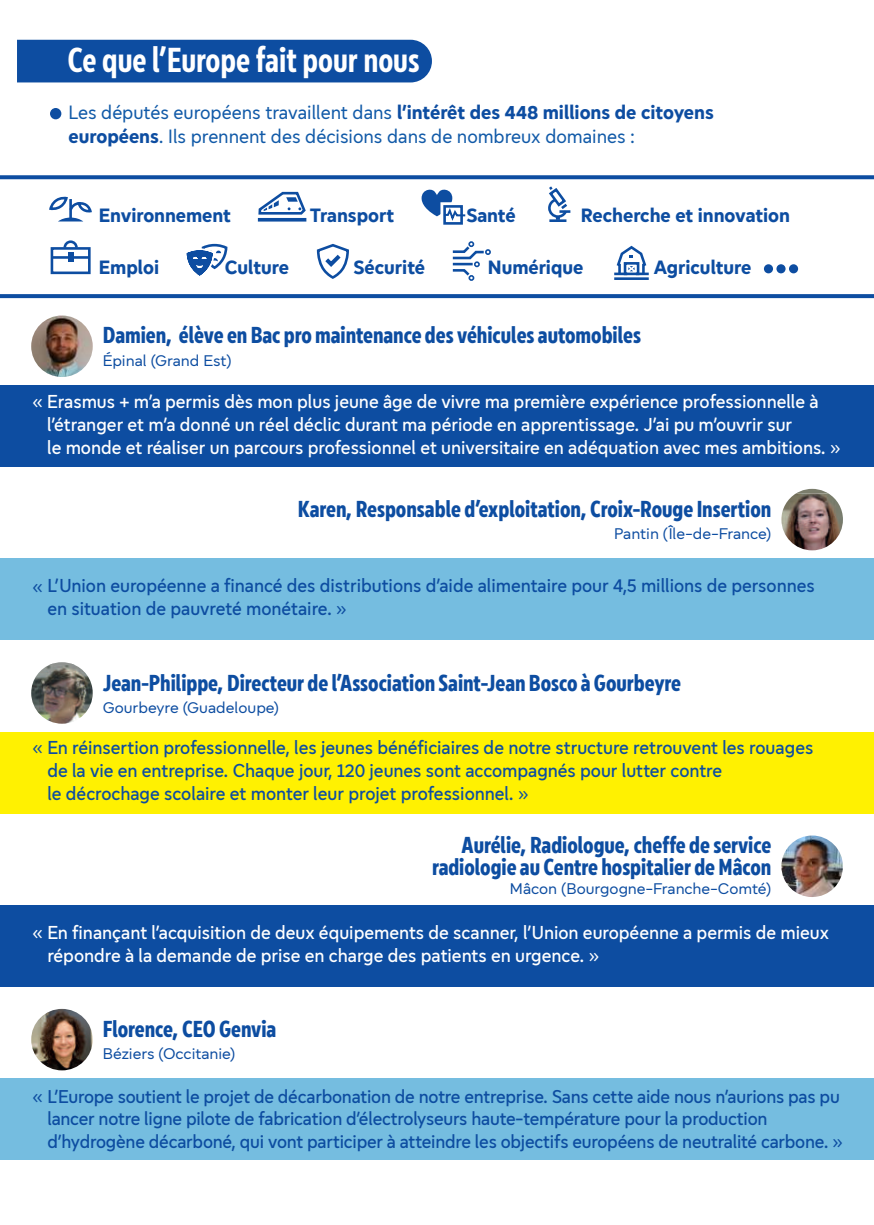
<style>
.page{position:relative;width:874px;height:1225px;background:#fff}
.page>*{position:absolute;margin:0;border:0;box-sizing:border-box;transform-origin:0 0}
.t1{font:700 36px "Europea Narrow";color:#fff}
.t2{font:800 24px/22px "Europea Narrow";color:#0d4da1;text-align:right}
.t3{font:20px/24px "Europea Eco";color:#115aa8}
.t4{font:700 20px "Europea Eco";color:#0d4da1}
.t5{font:500 19px/22.8px "Europea Eco";color:#fff}
.t6{font:500 19px/22.8px "Europea Eco";color:#0d4da1}
.t7{font:500 18.8px/22.6px "Europea Eco";letter-spacing:-.01em;color:#0d4da1}
.t8{font:16px "Europea";color:#0d4da1}
.s1{font-weight:700;color:#0d4da1}
.s2{font-size:19px}
</style>
<div class="page">
<div style="left:0;top:1078px;width:873px;height:82px;background:#75bde0"></div>
<img style="left:31px;top:1009px;width:62px;height:61px;border-radius:31px">
<div style="left:0;top:732px;width:873px;height:81px;background:#fff101"></div>
<img style="left:31px;top:665px;width:62px;height:58px">
<hr style="left:44px;top:662px;width:36px;height:3px;background:#8f928f">
<div style="left:0;top:905px;width:873px;height:81px;background:#0d4da1"></div>
<img style="left:781px;top:835px;width:61px;height:62px;border-radius:31px">
<div style="left:0;top:558px;width:873px;height:82px;background:#75bde0"></div>
<img style="left:781px;top:493px;width:61px;height:57px">
<svg style="left:797px;top:489px;width:31px;height:4px"></svg>
<div style="left:0;top:385px;width:873px;height:82px;background:#0d4da1"></div>
<img style="left:31px;top:315px;width:62px;height:62px;border-radius:31px">
<svg style="left:0;top:175px;width:873px;height:4px;background:#1c58a7"></svg>
<svg style="left:0;top:294px;width:873px;height:4px;background:#1352a3"></svg>
<svg style="left:49px;top:196px;width:43px;height:25px"></svg>
<svg style="left:440px;top:202px;width:25px;height:25px"></svg>
<svg style="left:421px;top:189px;width:45px;height:35px"></svg>
<div style="left:51px;top:247px;width:40px;height:27px;border:3px solid #0d4da1"></div>
<div style="left:68px;top:253px;width:5px;height:9px;background:#0d4da1"></div>
<hr style="left:52px;top:256px;width:37px;height:3px;background:#0d4da1">
<svg style="left:62px;top:240px;width:17px;height:10px"></svg>
<svg style="left:316px;top:243px;width:33px;height:36px"></svg>
<svg style="left:186px;top:243px;width:42px;height:33px"></svg>
<hr style="left:258px;top:218px;width:48px;height:3px;background:#0d4da1">
<svg style="left:258px;top:191px;width:48px;height:24px"></svg>
<hr style="left:549px;top:219px;width:17px;height:3px;background:#0d4da1">
<svg style="left:548px;top:186px;width:22px;height:34px"></svg>
<svg style="left:452px;top:241px;width:38px;height:40px"></svg>
<hr style="left:614px;top:272px;width:34px;height:3px;background:#0d4da1">
<hr style="left:614px;top:277px;width:34px;height:3px;background:#0d4da1">
<svg style="left:614px;top:245px;width:33px;height:31px"></svg>
<div style="left:763px;top:264px;width:9px;height:9px;background:#0d4da1;border-radius:50%"></div>
<div style="left:776px;top:264px;width:9px;height:9px;background:#0d4da1;border-radius:50%"></div>
<div style="left:788px;top:264px;width:9px;height:9px;background:#0d4da1;border-radius:50%"></div>
<div style="left:50px;top:108px;width:11px;height:11px;background:#0d4da1;border-radius:50%"></div>
<div style="left:17px;top:40px;width:414px;height:42px;background:#0d4da1"></div>
<h1 class="t1" style="left:67px;top:33px;width:353px">Ce que l’Europe fait pour nous</h1>
<p class="t3" style="left:69px;top:98px;width:646px">Les députés européens travaillent dans <span class="s1">l’intérêt des 448 millions de citoyens européens</span>. Ils prennent des décisions dans de nombreux domaines :</p>
<p class="t4" style="left:99px;top:200px;width:133px">Environnement</p>
<p class="t4" style="left:466px;top:200px;width:51px">Santé</p>
<p class="t4" style="left:99px;top:252px;width:62px">Emploi</p>
<p class="t4" style="left:225px;top:252px;width:65px">Culture</p>
<p class="t4" style="left:353px;top:252px;width:73px">Sécurité</p>
<p class="t4" style="left:310px;top:200px;width:85px">Transport</p>
<p class="t4" style="left:580px;top:200px;width:210px">Recherche et innovation</p>
<p class="t4" style="left:487px;top:252px;width:97px">Numérique</p>
<p class="t4" style="left:653px;top:252px;width:99px">Agriculture</p>
<p class="t2" style="left:103px;top:322px;width:539px">Damien, élève en Bac pro maintenance des véhicules automobiles</p>
<p class="t8" style="left:103px;top:349px;width:130px">Épinal (Grand Est)</p>
<p class="t5" style="left:47px;top:388px;width:793px;text-indent:-14px">« Erasmus + m’a permis dès mon plus jeune âge de vivre ma première expérience professionnelle à l’étranger et m’a donné un réel déclic durant ma période en apprentissage. J’ai pu m’ouvrir sur<br>le monde et réaliser un parcours professionnel et universitaire en adéquation avec mes ambitions. »</p>
<p class="t2" style="left:297px;top:495px;width:475px">Karen, Responsable d’exploitation, Croix-Rouge Insertion</p>
<p class="t8" style="left:614px;top:522px;width:159px">Pantin (Île-de-France)</p>
<p class="t6" style="left:47px;top:573px;width:768px;text-indent:-14px">« L’Union européenne a financé des distributions d’aide alimentaire pour 4,5 millions de personnes en situation de pauvreté monétaire. »</p>
<p class="t2" style="left:103px;top:669px;width:579px">Jean-Philippe, Directeur de l’Association Saint-Jean Bosco à Gourbeyre</p>
<p class="t8" style="left:103px;top:696px;width:178px">Gourbeyre (Guadeloupe)</p>
<p class="t6" style="left:47px;top:734px;width:767px;text-indent:-14px">« En réinsertion professionnelle, les jeunes bénéficiaires de notre structure retrouvent les rouages de la vie en entreprise. Chaque jour, 120 jeunes sont accompagnés pour lutter contre<br>le décrochage scolaire et monter leur projet professionnel. »</p>
<p class="t2" style="left:432px;top:832px;width:340px">Aurélie, Radiologue, cheffe de service radiologie au Centre hospitalier de Mâcon</p>
<p class="t8" style="left:509px;top:877px;width:263px">Mâcon (Bourgogne-Franche-Comté)</p>
<p class="t5" style="left:47px;top:919px;width:782px;text-indent:-14px">« En finançant l’acquisition de deux équipements de scanner, l’Union européenne a permis de mieux répondre à la demande de prise en charge des patients en urgence. »</p>
<p class="t2" style="left:103px;top:1015px;width:175px">Florence, CEO Genvia</p>
<p class="t8" style="left:103px;top:1042px;width:134px">Béziers (Occitanie)</p>
<p class="t7" style="left:47px;top:1083px;width:795px;text-indent:-14px"><span class="s2">«</span> L’Europe soutient le projet de décarbonation de notre entreprise. Sans cette aide nous n’aurions pas pu lancer notre ligne pilote de fabrication d’électrolyseurs haute-température pour la production d’hydrogène décarboné, qui vont participer à atteindre les objectifs européens de neutralité carbone. »</p>
</div>
